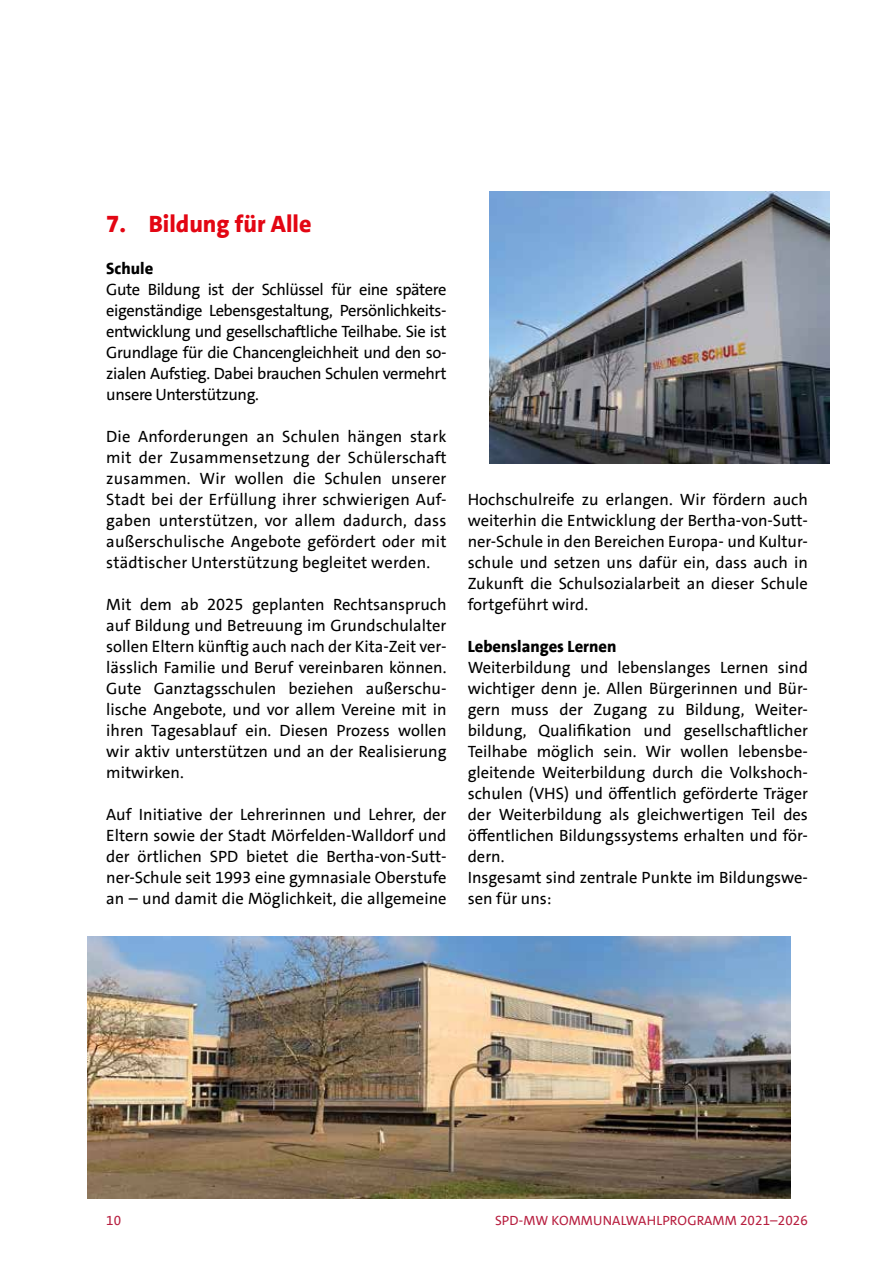
<style>
.page{position:relative;width:893px;height:1263px;background:#fff}
.page>*{position:absolute;margin:0;border:0;box-sizing:border-box;transform-origin:0 0}
.Zwischenüberschrift{font:800 24px "SPD The Sans";color:#e30613}
.Text{font:16.5px/21px "SPD The Sans";color:#000;text-align:justify}
.Text_bold_0{font:800 16.5px "SPD The Sans";color:#000}
.Text_bold_1{font:800 16.5px "SPD The Sans";color:#000}
.t1{font:13.5px "SPD The Sans";letter-spacing:.01em;color:#b71e3f}
</style>
<div class="page">
<img style="left:490px;top:191px;width:339px;height:272px">
<img style="left:87px;top:936px;width:703px;height:262px">
<p class="Zwischenüberschrift" style="left:106px;top:208px;width:207px">7. Bildung für Alle</p>
<p class="Text_bold_1" style="left:106px;top:257px;width:48px">Schule</p>
<p class="Text" style="left:106px;top:279px;width:342px">Gute Bildung ist der Schlüssel für eine spätere eigenständige Lebensgestaltung, Persönlichkeits&shy;entwicklung und gesellschaftliche Teilhabe. Sie ist Grundlage für die Chancengleichheit und den so&shy;zialen Aufstieg. Dabei brauchen Schulen vermehrt unsere Unterstützung.</p>
<p class="Text" style="left:106px;top:426px;width:342px">Die Anforderungen an Schulen hängen stark mit der Zusammensetzung der Schülerschaft zusammen. Wir wollen die Schulen unserer Stadt bei der Erfüllung ihrer schwierigen Auf&shy;gaben unterstützen, vor allem dadurch, dass außerschulische Angebote gefördert oder mit städtischer Unterstützung begleitet werden.</p>
<p class="Text" style="left:106px;top:594px;width:342px">Mit dem ab 2025 geplanten Rechtsanspruch auf Bildung und Betreuung im Grundschulalter sollen Eltern künftig auch nach der Kita-Zeit ver&shy;lässlich Familie und Beruf vereinbaren können.<br>Gute Ganztagsschulen beziehen außerschu&shy;lische Angebote, und vor allem Vereine mit in ihren Tagesablauf ein. Diesen Prozess wollen wir aktiv unterstützen und an der Realisierung mitwirken.</p>
<p class="Text" style="left:106px;top:804px;width:342px">Auf Initiative der Lehrerinnen und Lehrer, der Eltern sowie der Stadt Mörfelden-Walldorf und der örtlichen SPD bietet die Bertha-von-Sutt&shy;ner-Schule seit 1993 eine gymnasiale Oberstufe an – und damit die Möglichkeit, die allgemeine</p>
<p class="Text" style="left:468px;top:489px;width:342px">Hochschulreife zu erlangen. Wir fördern auch weiterhin die Entwicklung der Bertha-von-Sutt&shy;ner-Schule in den Bereichen Europa- und Kultur&shy;schule und setzen uns dafür ein, dass auch in Zukunft die Schulsozialarbeit an dieser Schule fortgeführt wird.</p>
<p class="Text_bold_0" style="left:468px;top:635px;width:150px">Lebenslanges Lernen</p>
<p class="Text" style="left:468px;top:657px;width:342px">Weiterbildung und lebenslanges Lernen sind wichtiger denn je. Allen Bürgerinnen und Bür&shy;gern muss der Zugang zu Bildung, Weiter&shy;bildung, Qualifikation und gesellschaftlicher Teilhabe möglich sein. Wir wollen lebensbe&shy;gleitende Weiterbildung durch die Volkshoch&shy;schulen (VHS) und öffentlich geförderte Träger der Weiterbildung als gleichwertigen Teil des öffentlichen Bildungssystems erhalten und för&shy;dern.</p>
<p class="Text" style="left:468px;top:867px;width:342px">Insgesamt sind zentrale Punkte im Bildungswe&shy;sen für uns:</p>
<p class="t1" style="left:106px;top:1212px;width:16px">10</p>
<p class="t1" style="left:495px;top:1212px;width:314px">SPD-MW KOMMUNALWAHLPROGRAMM 2021–2026</p>
</div>
